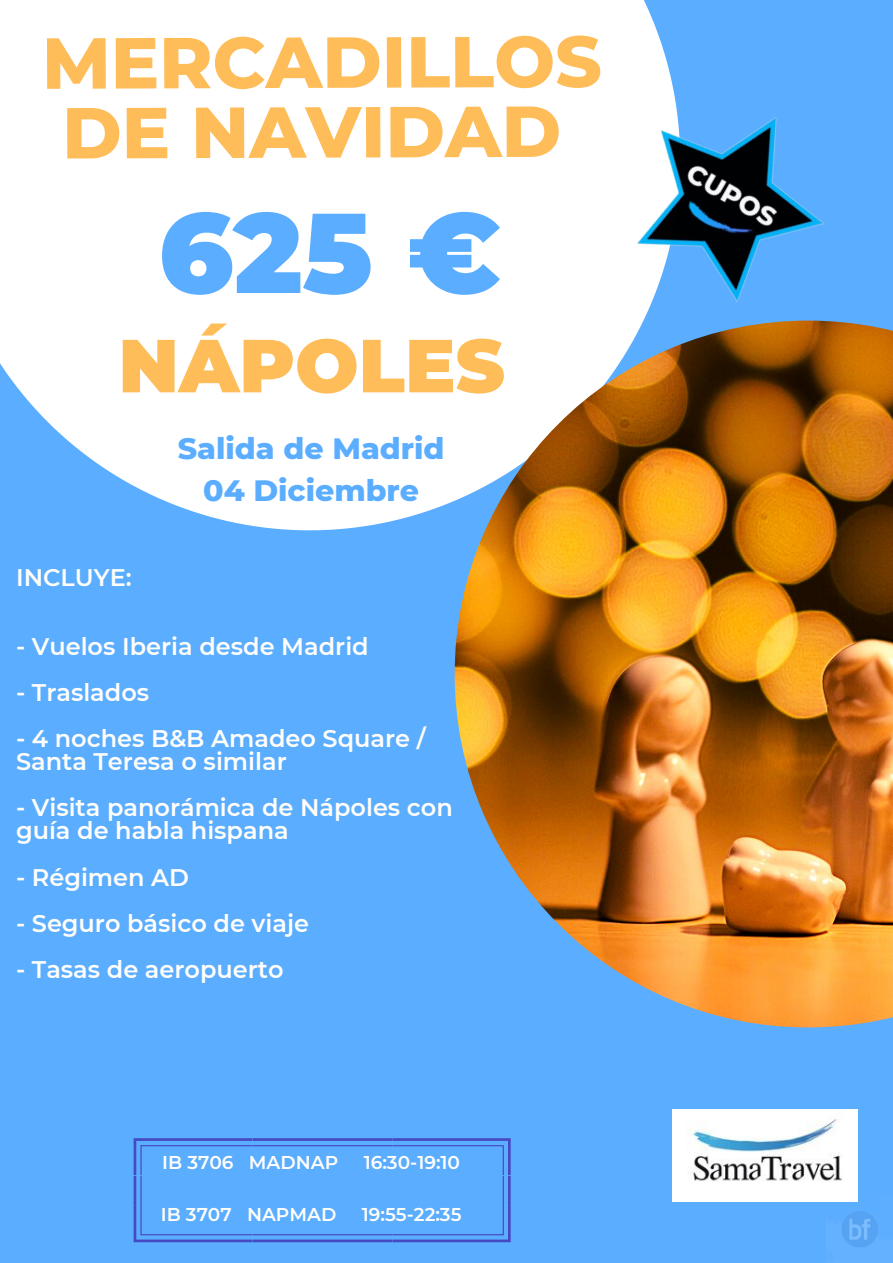
<style>
.page{position:relative;width:893px;height:1263px;background:#5badff}
.page>*{position:absolute;margin:0;border:0;box-sizing:border-box;transform-origin:0 0}
.t1{font:900 113.25px "Montserrat";color:#5badff}
.t2{font:900 75px "Montserrat";color:#ffbd59}
.t3{font:800 72px/69.8px "Montserrat";letter-spacing:-.005em;color:#ffbd59}
.t4{font:800 30px/41.8px "Montserrat";color:#5badff;text-align:center}
.t5{font:600 24px/23.1px "Montserrat";color:#fffefb}
.t6{font:600 18.52px "Montserrat";color:#fffefb}
</style>
<div class="page">
<div style="left:0;top:0;width:670px;height:530px;background:#fff"></div>
<img style="left:672px;top:1109px;width:186px;height:92px">
<img style="left:455px;top:321px;width:438px;height:706px">
<img style="left:605px;top:71px;width:219px;height:250px">
<svg style="left:134px;top:1138px;width:377px;height:104px"></svg>
<img style="left:826px;top:1196px;width:52px;height:51px">
<h3 class="t3" style="left:42px;top:27px;width:561px">MERCADILLOS<br>DE NAVIDAD</h3>
<h1 class="t1" style="left:159px;top:183px;width:344px">625 €</h1>
<h2 class="t2" style="left:118px;top:320px;width:388px">NÁPOLES</h2>
<p class="t5" style="left:16px;top:565px;width:117px">INCLUYE:</p>
<p class="t4" style="left:178px;top:428px;width:268px">Salida de Madrid<br>04 Diciembre</p>
<p class="t5" style="left:16px;top:635px;width:354px">- Vuelos Iberia desde Madrid</p>
<p class="t5" style="left:16px;top:681px;width:135px">- Traslados</p>
<p class="t5" style="left:16px;top:727px;width:411px">- 4 noches B&amp;B Amadeo Square /<br>Santa Teresa o similar</p>
<p class="t5" style="left:16px;top:796px;width:438px">- Visita panorámica de Nápoles con guía de habla hispana</p>
<p class="t5" style="left:16px;top:865px;width:175px">- Régimen AD</p>
<p class="t5" style="left:16px;top:911px;width:294px">- Seguro básico de viaje</p>
<p class="t5" style="left:16px;top:958px;width:269px">- Tasas de aeropuerto</p>
<p class="t6" style="left:162px;top:1151px;width:177px">IB 3706 MADNAP</p>
<p class="t6" style="left:364px;top:1151px;width:98px">16:30-19:10</p>
<p class="t6" style="left:161px;top:1203px;width:177px">IB 3707 NAPMAD</p>
<p class="t6" style="left:362px;top:1203px;width:101px">19:55-22:35</p>
</div>
